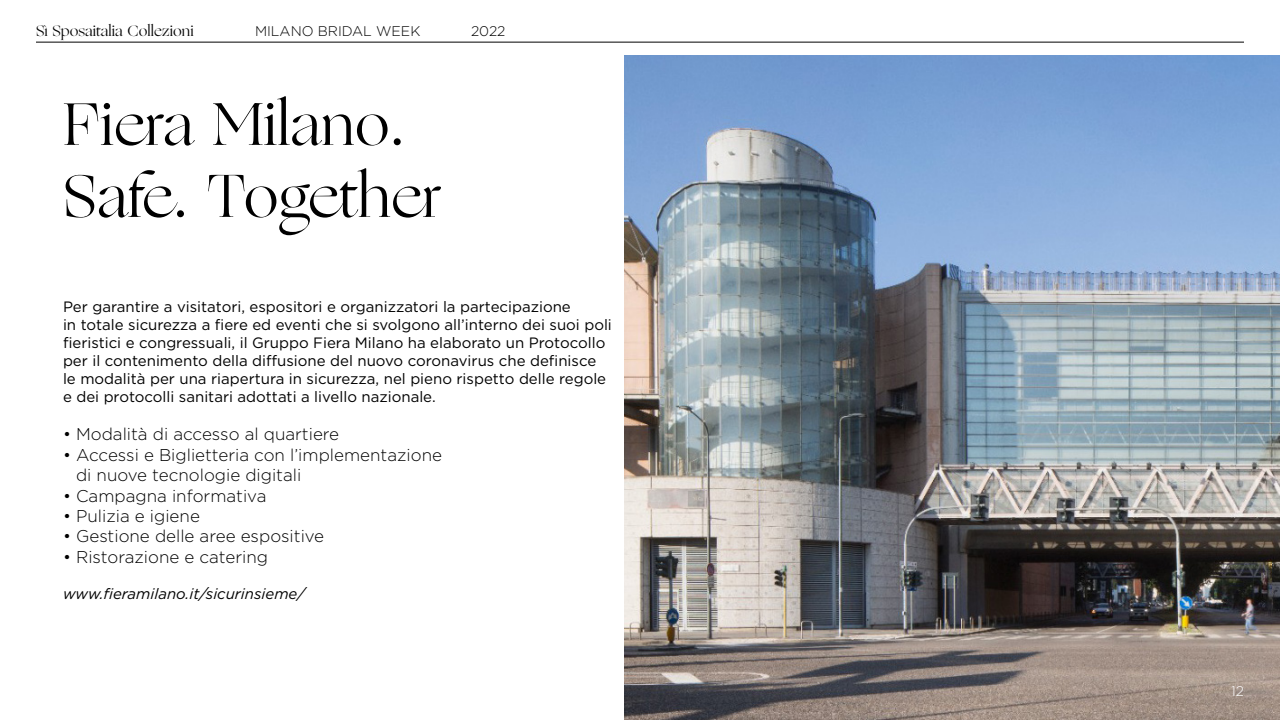
<style>
.page{position:relative;width:1280px;height:720px;background:#fff}
.page>*{position:absolute;margin:0;border:0;box-sizing:border-box;transform-origin:0 0}
.t1{font:60px/72px "Ogg";color:#000}
.t2{font:300 17px/20.4px "Gotham";color:#000}
.t3{font:15px/18px "Gotham";color:#000}
.t4{font:italic 15px "Gotham";color:#000}
.t5{font:15px "Ogg";color:#000}
.t6{font:300 14px "Gotham";color:#000}
.t7{font:300 14px "Gotham";color:#fff}
</style>
<div class="page">
<img style="left:624px;top:55px;width:656px;height:665px">
<hr style="left:36px;top:42px;width:1208px;height:1px;background:#000">
<p class="t5" style="left:36px;top:21px;width:159px">Sì Sposaitalia Collezioni</p>
<p class="t6" style="left:255px;top:24px;width:167px">MILANO BRIDAL WEEK</p>
<p class="t6" style="left:471px;top:24px;width:36px">2022</p>
<h1 class="t1" style="left:63px;top:89px;width:380px">Fiera Milano.<br>Safe. Together</h1>
<p class="t3" style="left:63px;top:297px;width:550px">Per garantire a visitatori, espositori e organizzatori la partecipazione<br>in totale sicurezza a fiere ed eventi che si svolgono all’interno dei suoi poli fieristici e congressuali, il Gruppo Fiera Milano ha elaborato un Protocollo per il contenimento della diffusione del nuovo coronavirus che definisce le modalità per una riapertura in sicurezza, nel pieno rispetto delle regole e dei protocolli sanitari adottati a livello nazionale.</p>
<p class="t2" style="left:63px;top:424px;width:278px">• Modalità di accesso al quartiere</p>
<p class="t2" style="left:76px;top:444px;width:367px;text-indent:-13px">• Accessi e Biglietteria con l’implementazione di nuove tecnologie digitali</p>
<p class="t2" style="left:63px;top:485px;width:205px">• Campagna informativa</p>
<p class="t2" style="left:63px;top:506px;width:138px">• Pulizia e igiene</p>
<p class="t2" style="left:63px;top:526px;width:263px">• Gestione delle aree espositive</p>
<p class="t2" style="left:63px;top:546px;width:206px">• Ristorazione e catering</p>
<p class="t4" style="left:63px;top:585px;width:244px">www.fieramilano.it/sicurinsieme/</p>
<p class="t7" style="left:1231px;top:683px;width:14px">12</p>
</div>
